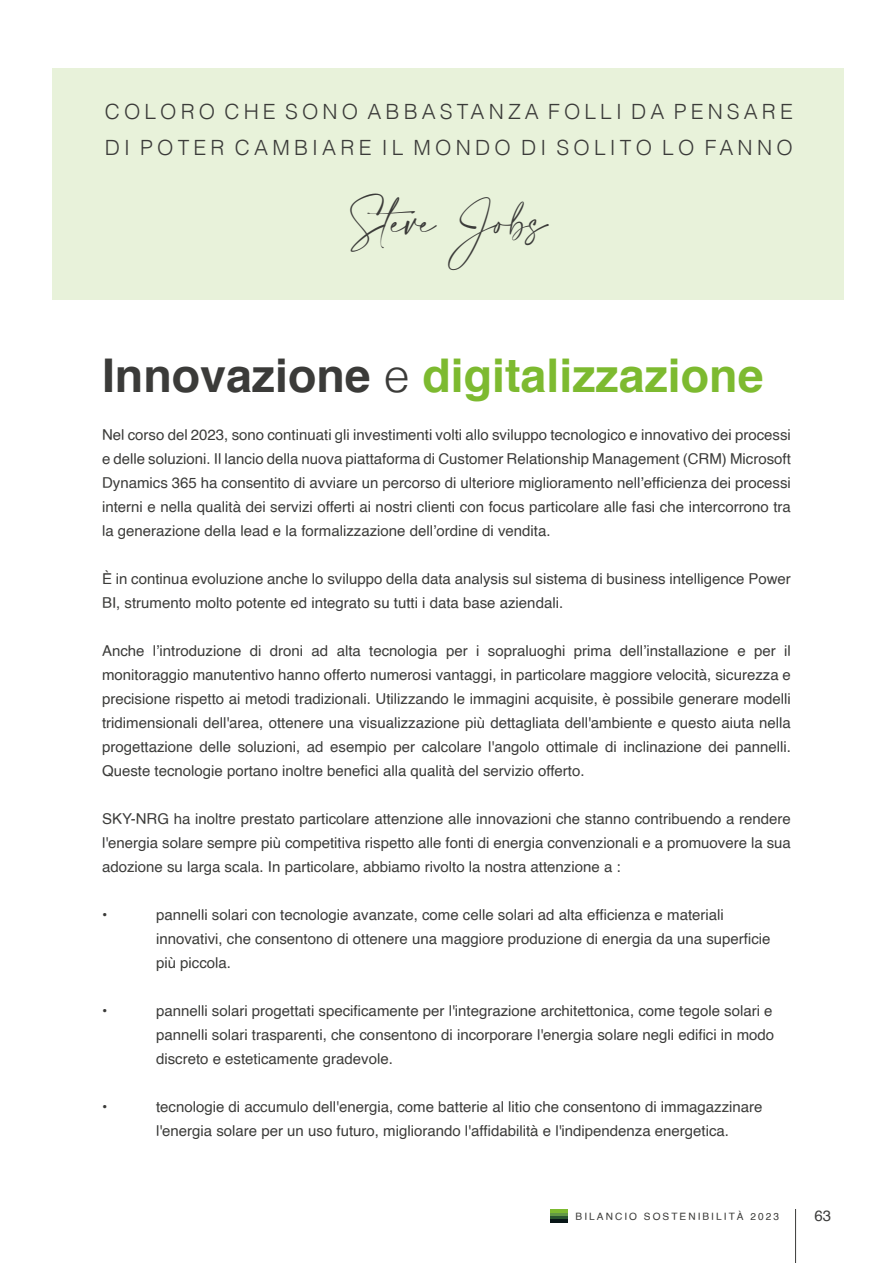
<style>
.page{position:relative;width:893px;height:1263px;background:#fff}
.page>*{position:absolute;margin:0;border:0;box-sizing:border-box;transform-origin:0 0}
.t1{font:700 46.5px "Helvetica";color:#7dba30}
.t2{font:29.55px "Amalfi Coast";color:#3b3b39}
.t3{font:300 21px/36px "Helvetica";letter-spacing:.195em;color:#3b3b39}
.t4{font:15px/24px "Helvetica";color:#3b3b39;text-align:justify}
.t5{font:15px "Helvetica";color:#3c3c3b}
.t6{font:10.2px "Helvetica";letter-spacing:.2em;color:#3b3b39}
.s1{color:#3b3b39}
.s2{font-weight:300;color:#3b3b39}
</style>
<div class="page">
<hr style="left:551px;top:1219px;width:17px;height:3px;background:#081617">
<hr style="left:551px;top:1216px;width:17px;height:3px;background:#29562f">
<svg style="left:551px;top:1212px;width:17px;height:4px"></svg>
<hr style="left:551px;top:1209px;width:17px;height:3px;background:#7dba31">
<hr style="left:795px;top:1209px;width:1px;height:54px;background:#3b3b39">
<div style="left:53px;top:68px;width:791px;height:232px;background:#e8f2da"></div>
<h3 class="t3" style="left:105px;top:93px;width:690px">COLORO CHE SONO ABBASTANZA FOLLI DA PENSARE<br>DI POTER CAMBIARE IL MONDO DI SOLITO LO FANNO</h3>
<h2 class="t2" style="left:350px;top:205px;width:199px">Steve Jobs</h2>
<h1 class="t1" style="left:102px;top:338px;width:663px"><span class="s1">Innovazione</span> <span class="s2">e</span> digitalizzazione</h1>
<p class="t4" style="left:102px;top:423px;width:690px">Nel corso del 2023, sono continuati gli investimenti volti allo sviluppo tecnologico e innovativo dei processi e delle soluzioni. Il lancio della nuova piattaforma di Customer Relationship Management (CRM) Microsoft Dynamics 365 ha consentito di avviare un percorso di ulteriore miglioramento nell’efficienza dei processi interni e nella qualità dei servizi offerti ai nostri clienti con focus particolare alle fasi che intercorrono tra la generazione della lead e la formalizzazione dell’ordine di vendita.</p>
<p class="t4" style="left:102px;top:567px;width:690px">È in continua evoluzione anche lo sviluppo della data analysis sul sistema di business intelligence Power<br>BI, strumento molto potente ed integrato su tutti i data base aziendali.</p>
<p class="t4" style="left:102px;top:639px;width:690px">Anche l’introduzione di droni ad alta tecnologia per i sopraluoghi prima dell’installazione e per il monitoraggio manutentivo hanno offerto numerosi vantaggi, in particolare maggiore velocità, sicurezza e precisione rispetto ai metodi tradizionali. Utilizzando le immagini acquisite, è possibile generare modelli tridimensionali dell'area, ottenere una visualizzazione più dettagliata dell'ambiente e questo aiuta nella progettazione delle soluzioni, ad esempio per calcolare l'angolo ottimale di inclinazione dei pannelli.<br>Queste tecnologie portano inoltre benefici alla qualità del servizio offerto.</p>
<p class="t4" style="left:102px;top:807px;width:690px">SKY-NRG ha inoltre prestato particolare attenzione alle innovazioni che stanno contribuendo a rendere l'energia solare sempre più competitiva rispetto alle fonti di energia convenzionali e a promuovere la sua adozione su larga scala. In particolare, abbiamo rivolto la nostra attenzione a :</p>
<p class="t4" style="left:102px;top:903px;width:7px">•</p>
<p class="t4" style="left:156px;top:903px;width:616px;text-align:left">pannelli solari con tecnologie avanzate, come celle solari ad alta efficienza e materiali innovativi, che consentono di ottenere una maggiore produzione di energia da una superficie più piccola.</p>
<p class="t4" style="left:102px;top:999px;width:7px">•</p>
<p class="t4" style="left:156px;top:999px;width:620px">pannelli solari progettati specificamente per l'integrazione architettonica, come tegole solari e pannelli solari trasparenti, che consentono di incorporare l'energia solare negli edifici in modo discreto e esteticamente gradevole.</p>
<p class="t4" style="left:102px;top:1095px;width:7px">•</p>
<p class="t4" style="left:156px;top:1095px;width:608px">tecnologie di accumulo dell'energia, come batterie al litio che consentono di immagazzinare l'energia solare per un uso futuro, migliorando l'affidabilità e l'indipendenza energetica.</p>
<p class="t6" style="left:576px;top:1208px;width:205px">BILANCIO SOSTENIBILITÀ 2023</p>
<p class="t5" style="left:814px;top:1204px;width:18px">63</p>
</div>
